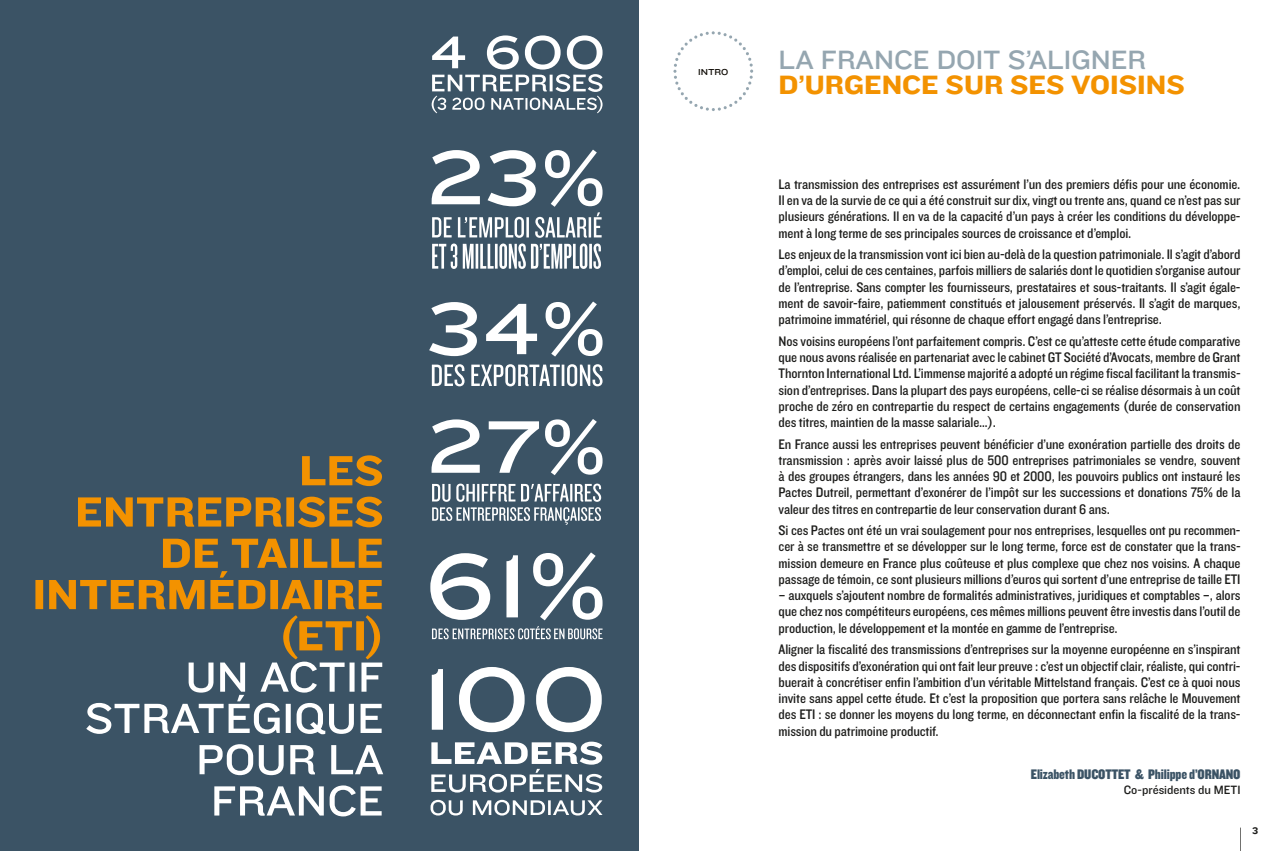
<style>
.page{position:relative;width:1276px;height:851px;background:#fff}
.page>*{position:absolute;margin:0;border:0;box-sizing:border-box;transform-origin:0 0}
.t1{font:27.5px "Knockout 52 Cruiserweight";color:#f39200}
.t2{font:27.5px "Knockout 32 Junior Cruisewt";color:#95a6b0}
.t3{font:14.38px/16.2px "Knockout 30 Junior Welterwt";letter-spacing:-.01em;color:#1d1d1b;text-align:justify}
.t4{font:14.38px "Knockout 70 Full Welterwt";letter-spacing:-.01em;color:#3b5365}
.t5{font:12.5px "Knockout 31 Junior Middlewt";color:#1d1d1b}
.t6{font:10px "Knockout 52 Cruiserweight";color:#1d1d1b}
.t7{font:9px "Knockout 33 Junior Heviwt";color:#0c0802}
</style>
<div class="page">
<svg style="left:1240px;top:827px;width:1px;height:23px"></svg>
<div style="left:0;top:0;width:638px;height:850px;background:#3b5365"></div>
<svg style="left:214px;top:785px;width:168px;height:31px"></svg>
<svg style="left:199px;top:744px;width:184px;height:31px"></svg>
<svg style="left:86px;top:615px;width:296px;height:119px"></svg>
<svg style="left:35px;top:538px;width:347px;height:71px"></svg>
<svg style="left:78px;top:496px;width:304px;height:31px"></svg>
<svg style="left:302px;top:455px;width:80px;height:31px"></svg>
<svg style="left:430px;top:799px;width:172px;height:16px"></svg>
<svg style="left:431px;top:741px;width:171px;height:51px"></svg>
<svg style="left:432px;top:667px;width:170px;height:65px"></svg>
<svg style="left:432px;top:626px;width:170px;height:13px"></svg>
<svg style="left:430px;top:552px;width:172px;height:68px"></svg>
<svg style="left:432px;top:507px;width:169px;height:17px"></svg>
<svg style="left:432px;top:483px;width:169px;height:18px"></svg>
<svg style="left:431px;top:419px;width:171px;height:56px"></svg>
<svg style="left:432px;top:364px;width:170px;height:22px"></svg>
<svg style="left:429px;top:301px;width:173px;height:55px"></svg>
<svg style="left:432px;top:149px;width:170px;height:120px"></svg>
<svg style="left:673px;top:31px;width:80px;height:80px"></svg>
<svg style="left:432px;top:35px;width:170px;height:78px"></svg>
<p class="t7" style="left:698px;top:65px;width:32px">INTRO</p>
<h1 class="t2" style="left:778px;top:41px;width:369px">LA FRANCE DOIT S’ALIGNER</h1>
<h1 class="t1" style="left:778px;top:66px;width:408px">D’URGENCE SUR SES VOISINS</h1>
<p class="t3" style="left:778px;top:175px;width:463px">La transmission des entreprises est assurément l’un des premiers défis pour une économie.<br>Il en va de la survie de ce qui a été construit sur dix, vingt ou trente ans, quand ce n’est pas sur plusieurs générations. Il en va de la capacité d’un pays à créer les conditions du développe&shy;ment à long terme de ses principales sources de croissance et d’emploi.</p>
<p class="t3" style="left:778px;top:245px;width:463px">Les enjeux de la transmission vont ici bien au-delà de la question patrimoniale. Il s’agit d’abord d’emploi, celui de ces centaines, parfois milliers de salariés dont le quotidien s’organise autour de l’entreprise. Sans compter les fournisseurs, prestataires et sous-traitants. Il s’agit égale&shy;ment de savoir-faire, patiemment constitués et jalousement préservés. Il s’agit de marques, patrimoine immatériel, qui résonne de chaque effort engagé dans l’entreprise.</p>
<p class="t3" style="left:778px;top:332px;width:463px">Nos voisins européens l’ont parfaitement compris. C’est ce qu’atteste cette étude comparative que nous avons réalisée en partenariat avec le cabinet GT Société d’Avocats, membre de Grant Thornton International Ltd. L’immense majorité a adopté un régime fiscal facilitant la transmis&shy;sion d’entreprises. Dans la plupart des pays européens, celle-ci se réalise désormais à un coût proche de zéro en contrepartie du respect de certains engagements (durée de conservation des titres, maintien de la masse salariale…).</p>
<p class="t3" style="left:778px;top:435px;width:463px">En France aussi les entreprises peuvent bénéficier d’une exonération partielle des droits de transmission : après avoir laissé plus de 500 entreprises patrimoniales se vendre, souvent à des groupes étrangers, dans les années 90 et 2000, les pouvoirs publics ont instauré les Pactes Dutreil, permettant d’exonérer de l’impôt sur les successions et donations 75% de la valeur des titres en contrepartie de leur conservation durant 6 ans.</p>
<p class="t3" style="left:778px;top:521px;width:463px">Si ces Pactes ont été un vrai soulagement pour nos entreprises, lesquelles ont pu recommen&shy;cer à se transmettre et se développer sur le long terme, force est de constater que la trans&shy;mission demeure en France plus coûteuse et plus complexe que chez nos voisins. A chaque passage de témoin, ce sont plusieurs millions d’euros qui sortent d’une entreprise de taille ETI</p>
<p class="t3" style="left:778px;top:586px;width:463px">– auxquels s’ajoutent nombre de formalités administratives, juridiques et comptables –, alors que chez nos compétiteurs européens, ces mêmes millions peuvent être investis dans l’outil de production, le développement et la montée en gamme de l’entreprise.</p>
<p class="t3" style="left:778px;top:640px;width:463px">Aligner la fiscalité des transmissions d’entreprises sur la moyenne européenne en s’inspirant des dispositifs d’exonération qui ont fait leur preuve : c’est un objectif clair, réaliste, qui contri&shy;buerait à concrétiser enfin l’ambition d’un véritable Mittelstand français. C’est ce à quoi nous invite sans appel cette étude. Et c’est la proposition que portera sans relâche le Mouvement des ETI : se donner les moyens du long terme, en déconnectant enfin la fiscalité de la trans&shy;mission du patrimoine productif.</p>
<p class="t4" style="left:1030px;top:764px;width:211px">Elizabeth DUCOTTET &amp; Philippe d’ORNANO</p>
<p class="t5" style="left:1124px;top:781px;width:118px">Co-présidents du METI</p>
<p class="t6" style="left:1252px;top:823px;width:8px">3</p>
</div>
